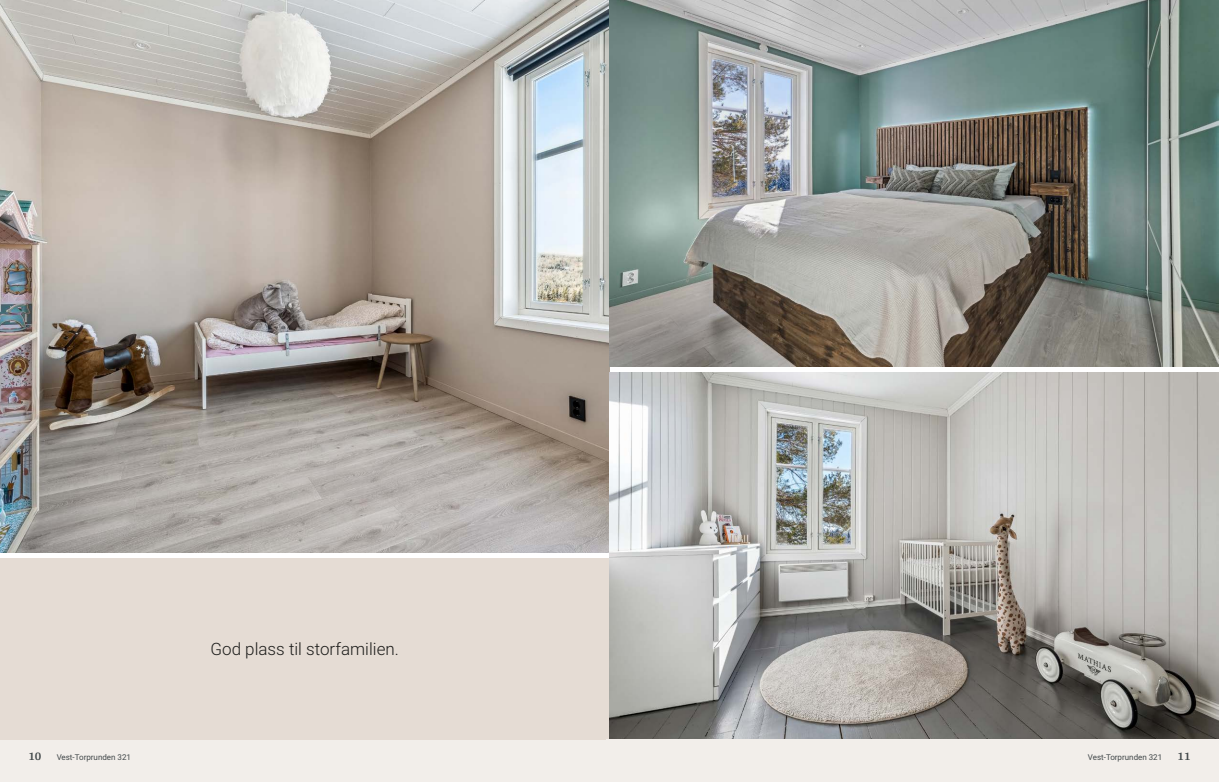
<style>
.page{position:relative;width:1219px;height:782px;background:#fff}
.page>*{position:absolute;margin:0;border:0;box-sizing:border-box;transform-origin:0 0}
.t1{font:300 17px "Roboto Vitec";color:#1d1d1b}
.t2{font:700 12px "Arya";color:#414749}
.t3{font:8px "Roboto Vitec";color:#414749}
</style>
<div class="page">
<div style="left:0;top:739px;width:609px;height:42px;background:#f2eeea"></div>
<img style="left:0;top:0;width:609px;height:552px">
<div style="left:0;top:558px;width:609px;height:181px;background:#e5dcd4"></div>
<img style="left:609px;top:0;width:610px;height:367px">
<img style="left:609px;top:372px;width:610px;height:367px">
<div style="left:607px;top:739px;width:612px;height:42px;background:#f2eeea"></div>
<h2 class="t2" style="left:28px;top:749px;width:15px">10</h2>
<p class="t3" style="left:57px;top:751px;width:76px">Vest‑Torprunden 321</p>
<h1 class="t1" style="left:211px;top:637px;width:190px">God plass til storfamilien.</h1>
<p class="t3" style="left:1088px;top:751px;width:76px">Vest‑Torprunden 321</p>
<h2 class="t2" style="left:1177px;top:749px;width:15px">11</h2>
</div>
